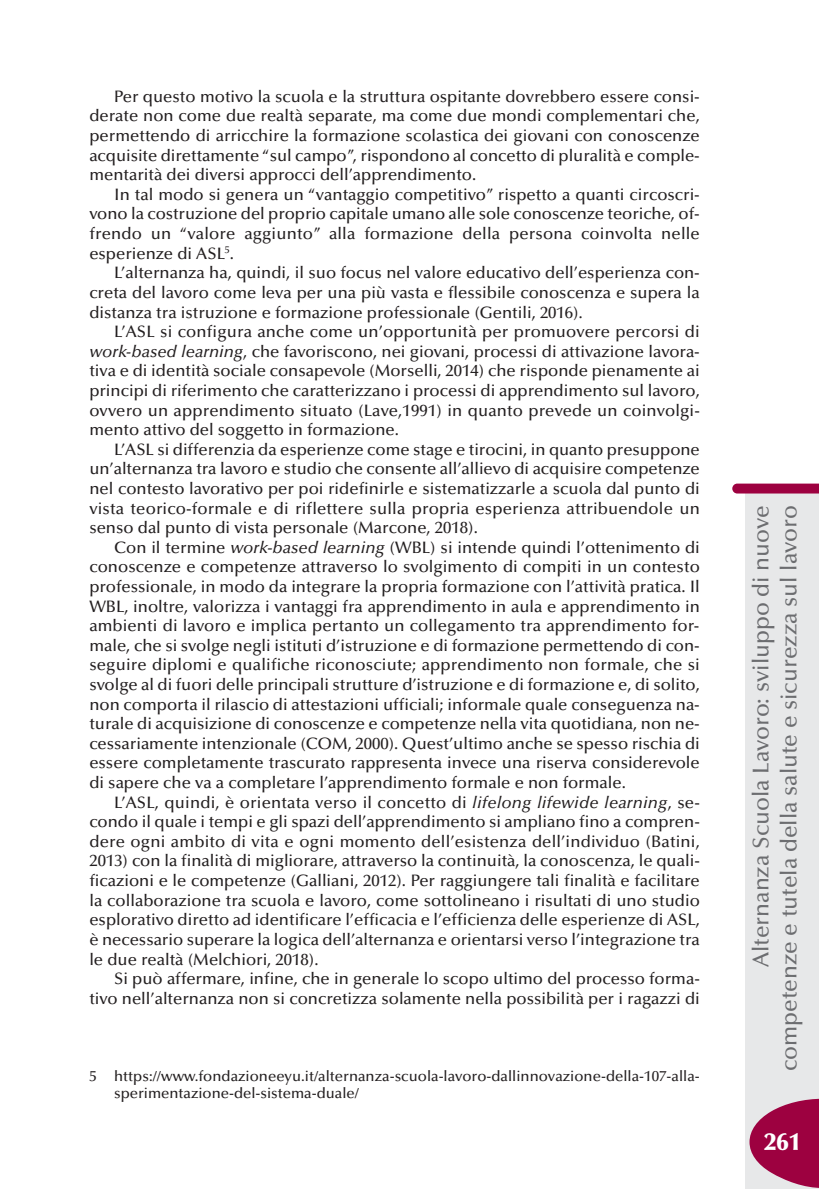
<style>
.page{position:relative;width:819px;height:1191px;background:#fff}
.page>*{position:absolute;margin:0;border:0;box-sizing:border-box;transform-origin:0 0}
.t1{font:900 24.5px "Optima";color:#fff}
.t2{font:500 22.75px/28px "Optima";color:#6c6d70;text-align:right}
.t3{font:500 16.62px/19.6px "Optima";color:#231f20;text-align:justify}
.t4{font:500 14.88px/16.3px "Optima";color:#231f20}
.s1{font-style:italic}
</style>
<div class="page">
<div style="left:745px;top:491px;width:74px;height:697px;background:#e7e8e9"></div>
<svg style="left:732px;top:483px;width:87px;height:10px"></svg>
<svg style="left:749px;top:1098px;width:70px;height:90px"></svg>
<p class="t3" style="left:89px;top:88px;width:612px;text-indent:25px">Per questo motivo la scuola e la struttura ospitante dovrebbero essere consi&shy;derate non come due realtà separate, ma come due mondi complementari che, permettendo di arricchire la formazione scolastica dei giovani con conoscenze acquisite direttamente“sul campo”, rispondono al concetto di pluralità e comple&shy;mentarità dei diversi approcci dell’apprendimento.</p>
<p class="t3" style="left:89px;top:186px;width:612px;text-indent:25px">In tal modo si genera un “vantaggio competitivo” rispetto a quanti circoscri&shy;vono la costruzione del proprio capitale umano alle sole conoscenze teoriche, of&shy;frendo un “valore aggiunto” alla formazione della persona coinvolta nelle esperienze di ASL<sup>5</sup>.</p>
<p class="t3" style="left:89px;top:264px;width:612px;text-indent:25px">L’alternanza ha, quindi, il suo focus nel valore educativo dell’esperienza con&shy;creta del lavoro come leva per una più vasta e flessibile conoscenza e supera la distanza tra istruzione e formazione professionale (Gentili, 2016)<span class="s1">.</span></p>
<p class="t3" style="left:89px;top:323px;width:612px;text-indent:25px">L’ASL si configura anche come un’opportunità per promuovere percorsi di <span class="s1">work-based learning</span>, che favoriscono, nei giovani, processi di attivazione lavora&shy;tiva e di identità sociale consapevole (Morselli, 2014) che risponde pienamente ai principi di riferimento che caratterizzano i processi di apprendimento sul lavoro, ovvero un apprendimento situato (Lave,1991) in quanto prevede un coinvolgi&shy;mento attivo del soggetto in formazione.</p>
<p class="t3" style="left:89px;top:441px;width:612px;text-indent:25px">L’ASL si differenzia da esperienze come stage e tirocini, in quanto presuppone un’alternanza tra lavoro e studio che consente all’allievo di acquisire competenze nel contesto lavorativo per poi ridefinirle e sistematizzarle a scuola dal punto di vista teorico-formale e di riflettere sulla propria esperienza attribuendole un senso dal punto di vista personale (Marcone, 2018).</p>
<p class="t3" style="left:89px;top:539px;width:612px;text-indent:25px">Con il termine <span class="s1">work-based learning</span> (WBL) si intende quindi l’ottenimento di conoscenze e competenze attraverso lo svolgimento di compiti in un contesto professionale, in modo da integrare la propria formazione con l’attività pratica. Il WBL, inoltre, valorizza i vantaggi fra apprendimento in aula e apprendimento in ambienti di lavoro e implica pertanto un collegamento tra apprendimento for&shy;male, che si svolge negli istituti d’istruzione e di formazione permettendo di con&shy;seguire diplomi e qualifiche riconosciute; apprendimento non formale, che si svolge al di fuori delle principali strutture d’istruzione e di formazione e, di solito, non comporta il rilascio di attestazioni ufficiali; informale quale conseguenza na&shy;turale di acquisizione di conoscenze e competenze nella vita quotidiana, non ne&shy;cessariamente intenzionale (COM, 2000). Quest’ultimo anche se spesso rischia di essere completamente trascurato rappresenta invece una riserva considerevole di sapere che va a completare l’apprendimento formale e non formale.</p>
<p class="t3" style="left:89px;top:794px;width:612px;text-indent:25px">L’ASL, quindi, è orientata verso il concetto di <span class="s1">lifelong lifewide learning</span>, se&shy;condo il quale i tempi e gli spazi dell’apprendimento si ampliano fino a compren&shy;dere ogni ambito di vita e ogni momento dell’esistenza dell’individuo (Batini, 2013) con la finalità di migliorare, attraverso la continuità, la conoscenza, le quali&shy;ficazioni e le competenze (Galliani, 2012). Per raggiungere tali finalità e facilitare la collaborazione tra scuola e lavoro, come sottolineano i risultati di uno studio esplorativo diretto ad identificare l’efficacia e l’efficienza delle esperienze di ASL, è necessario superare la logica dell’alternanza e orientarsi verso l’integrazione tra le due realtà (Melchiori, 2018).</p>
<p class="t3" style="left:89px;top:970px;width:612px;text-align:right">Si può affermare, infine, che in generale lo scopo ultimo del processo forma&shy;tivo nell’alternanza non si concretizza solamente nella possibilità per i ragazzi di</p>
<p class="t4" style="left:114px;top:1069px;width:587px;text-indent:-25px">5 https://www.fondazioneeyu.it/alternanza-scuola-lavoro-dallinnovazione-della-107-alla&shy;sperimentazione-del-sistema-duale/</p>
<h2 class="t2" style="left:749px;top:1071px;width:567px;rotate:-90deg">Alternanza Scuola Lavoro: sviluppo di nuove competenze e tutela della salute e sicurezza sul lavoro</h2>
<h1 class="t1" style="left:764px;top:1131px;width:38px">261</h1>
</div>
